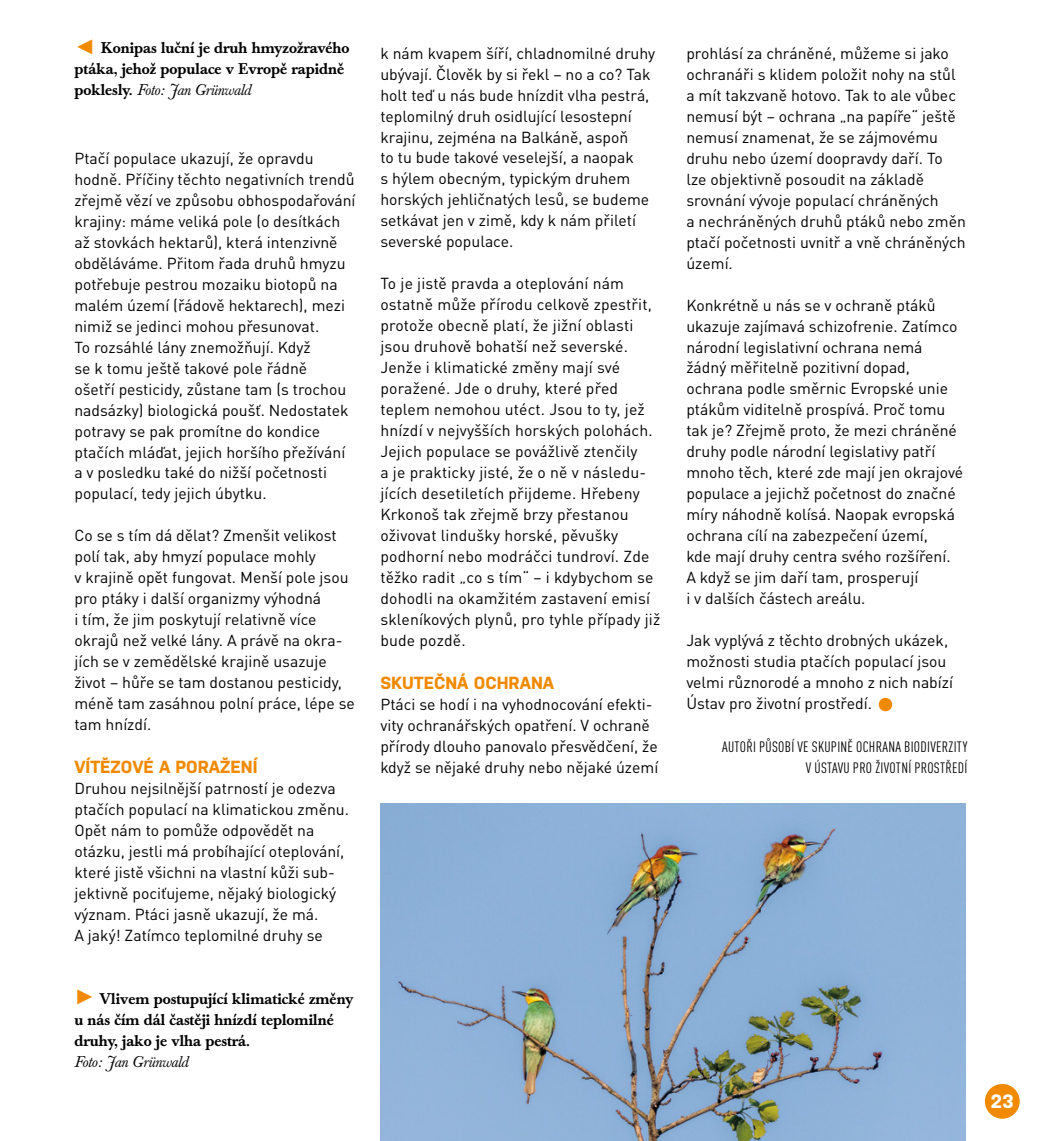
<style>
.page{position:relative;width:1042px;height:1141px;background:#fff}
.page>*{position:absolute;margin:0;border:0;box-sizing:border-box;transform-origin:0 0}
.t1{font:54.25px "Arial";color:#f18a00}
.t2{font:700 19.25px "Nudista";color:#fff}
.t3{font:700 17.5px "Nudista";color:#f18a00}
.t4{font:15.75px/21px "DIN Pro";color:#000}
.t5{font:500 15.4px/21px "Baskerville Book Pro";color:#000}
.t6{font:italic 15.4px "Baskerville Book Pro";letter-spacing:-.005em;color:#000}
.t7{font:condensed 14.88px/21px "DIN Pro";letter-spacing:.02em;color:#000;text-align:right}
.s1{font-family:"Arial";font-weight:400;font-size:21px;color:#f18a00}
.s2{font-weight:400;font-style:italic}
</style>
<div class="page">
<img style="left:380px;top:804px;width:585px;height:337px">
<div style="left:985px;top:1084px;width:34px;height:35px;background:#f18a00;border-radius:50%"></div>
<p class="t5" style="left:74px;top:37px;width:277px"><span class="s1">◄</span> Konipas luční je druh hmyzožravého ptáka, jehož populace v Evropě rapidně poklesly. <span class="s2">Foto: Jan Grünwald</span></p>
<p class="t4" style="left:74px;top:146px;width:283px">Ptačí populace ukazují, že opravdu hodně. Příčiny těchto negativních trendů zřejmě vězí ve způsobu obhospodařování krajiny: máme veliká pole (o desítkách až stovkách hektarů), která intenzivně obděláváme. Přitom řada druhů hmyzu potřebuje pestrou mozaiku biotopů na malém území (řádově hektarech), mezi nimiž se jedinci mohou přesunovat.<br>To rozsáhlé lány znemožňují. Když<br>se k tomu ještě takové pole řádně<br>ošetří pesticidy, zůstane tam (s trochou nadsázky) biologická poušť. Nedostatek potravy se pak promítne do kondice ptačích mláďat, jejich horšího přežívání a v posledku také do nižší početnosti populací, tedy jejich úbytku.</p>
<p class="t4" style="left:74px;top:524px;width:282px">Co se s tím dá dělat? Zmenšit velikost polí tak, aby hmyzí populace mohly<br>v krajině opět fungovat. Menší pole jsou pro ptáky i další organizmy výhodná<br>i tím, že jim poskytují relativně více okrajů než velké lány. A právě na okra&shy;jích se v zemědělské krajině usazuje život – hůře se tam dostanou pesticidy, méně tam zasáhnou polní práce, lépe se tam hnízdí.</p>
<p class="t3" style="left:74px;top:754px;width:185px">VÍTĚZOVÉ A PORAŽENÍ</p>
<p class="t4" style="left:74px;top:776px;width:276px">Druhou nejsilnější patrností je odezva ptačích populací na klimatickou změnu.<br>Opět nám to pomůže odpovědět na otázku, jestli má probíhající oteplování, které jistě všichni na vlastní kůži sub&shy;jektivně pociťujeme, nějaký biologický význam. Ptáci jasně ukazují, že má.<br>A jaký! Zatímco teplomilné druhy se</p>
<p class="t5" style="left:74px;top:988px;width:280px"><span class="s1">►</span> Vlivem postupující klimatické změny u nás čím dál častěji hnízdí teplomilné druhy, jako je vlha pestrá.</p>
<p class="t6" style="left:74px;top:1051px;width:115px">Foto: Jan Grünwald</p>
<p class="t4" style="left:380px;top:41px;width:276px">k nám kvapem šíří, chladnomilné druhy ubývají. Člověk by si řekl – no a co? Tak holt teď u nás bude hnízdit vlha pestrá, teplomilný druh osidlující lesostepní krajinu, zejména na Balkáně, aspoň<br>to tu bude takové veselejší, a naopak<br>s hýlem obecným, typickým druhem horských jehličnatých lesů, se budeme setkávat jen v zimě, kdy k nám přiletí severské populace.</p>
<p class="t4" style="left:380px;top:272px;width:281px">To je jistě pravda a oteplování nám ostatně může přírodu celkově zpestřit, protože obecně platí, že jižní oblasti jsou druhově bohatší než severské.<br>Jenže i klimatické změny mají své poražené. Jde o druhy, které před teplem nemohou utéct. Jsou to ty, jež hnízdí v nejvyšších horských polohách.<br>Jejich populace se povážlivě ztenčily<br>a je prakticky jisté, že o ně v následu&shy;jících desetiletích přijdeme. Hřebeny Krkonoš tak zřejmě brzy přestanou oživovat lindušky horské, pěvušky podhorní nebo modráčci tundroví. Zde těžko radit „co s tím“ – i kdybychom se dohodli na okamžitém zastavení emisí skleníkových plynů, pro tyhle případy již bude pozdě.</p>
<p class="t3" style="left:380px;top:670px;width:175px">SKUTEČNÁ OCHRANA</p>
<p class="t4" style="left:380px;top:692px;width:279px">Ptáci se hodí i na vyhodnocování efekti&shy;vity ochranářských opatření. V ochraně přírody dlouho panovalo přesvědčení, že když se nějaké druhy nebo nějaké území</p>
<p class="t4" style="left:686px;top:41px;width:281px">prohlásí za chráněné, můžeme si jako ochranáři s klidem položit nohy na stůl a mít takzvaně hotovo. Tak to ale vůbec nemusí být – ochrana „na papíře“ ještě nemusí znamenat, že se zájmovému druhu nebo území doopravdy daří. To lze objektivně posoudit na základě srovnání vývoje populací chráněných<br>a nechráněných druhů ptáků nebo změn ptačí početnosti uvnitř a vně chráněných území.</p>
<p class="t4" style="left:686px;top:293px;width:278px">Konkrétně u nás se v ochraně ptáků ukazuje zajímavá schizofrenie. Zatímco národní legislativní ochrana nemá žádný měřitelně pozitivní dopad, ochrana podle směrnic Evropské unie ptákům viditelně prospívá. Proč tomu tak je? Zřejmě proto, že mezi chráněné druhy podle národní legislativy patří mnoho těch, které zde mají jen okrajové populace a jejichž početnost do značné míry náhodně kolísá. Naopak evropská ochrana cílí na zabezpečení území,<br>kde mají druhy centra svého rozšíření.<br>A když se jim daří tam, prosperují<br>i v dalších částech areálu.</p>
<p class="t4" style="left:686px;top:629px;width:268px">Jak vyplývá z těchto drobných ukázek, možnosti studia ptačích populací jsou velmi různorodé a mnoho z nich nabízí Ústav pro životní prostředí.</p>
<h1 class="t1" style="left:876px;top:669px;width:20px">•</h1>
<p class="t7" style="left:722px;top:735px;width:247px">AUTOŘI PŮSOBÍ VE SKUPINĚ OCHRANA BIODIVERZITY<br>V ÚSTAVU PRO ŽIVOTNÍ PROSTŘEDÍ</p>
<p class="t2" style="left:990px;top:1088px;width:25px">23</p>
</div>
